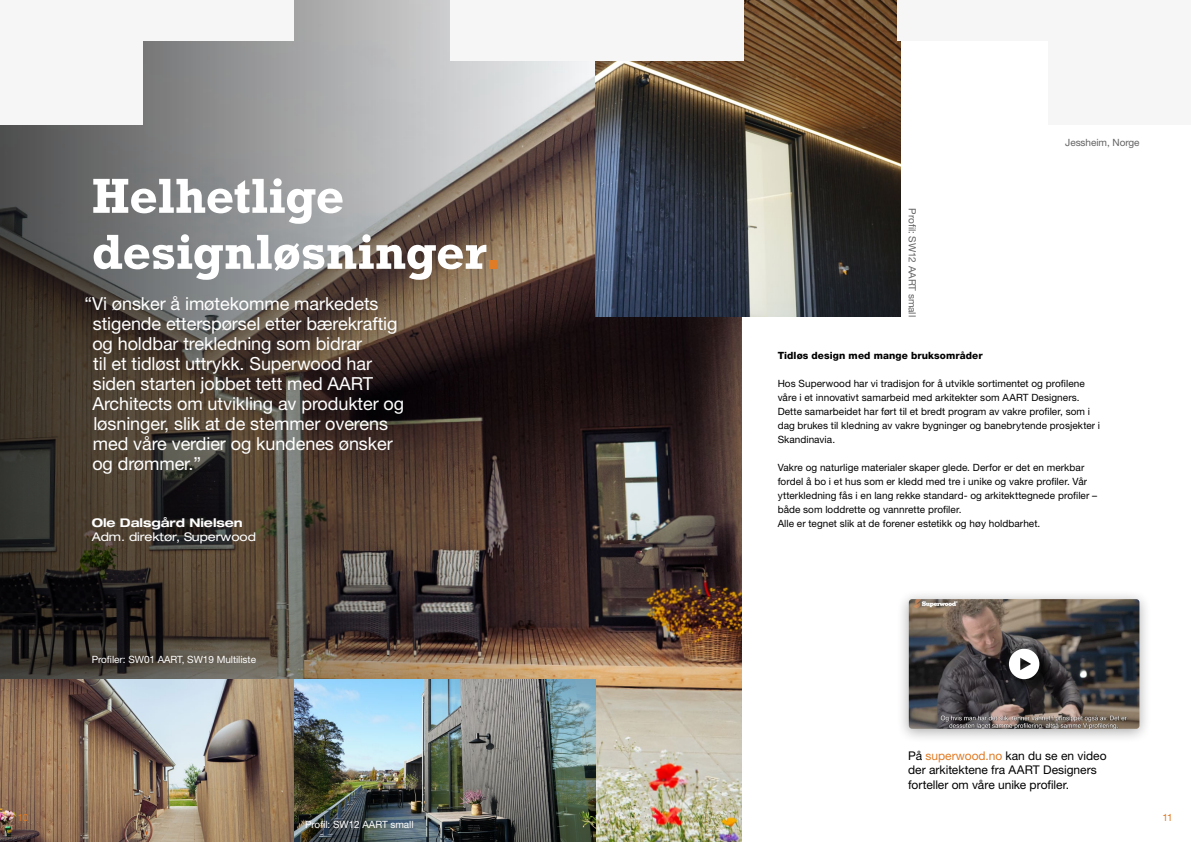
<style>
.page{position:relative;width:1191px;height:842px;background:#fff}
.page>*{position:absolute;margin:0;border:0;box-sizing:border-box;transform-origin:0 0}
.t1{font:700 50px/56px "Rockwell";letter-spacing:-.01em;color:#fff}
.t2{font:18px/20px "Helvetica Neue LT Std";letter-spacing:-.005em;color:#fff}
.t3{font:12px/14.4px "Helvetica Neue LT Std";letter-spacing:-.005em;color:#000}
.t4{font:expanded 12px "Helvetica Neue LT Std";letter-spacing:-.005em;color:#fff}
.t5{font:700 expanded 12px "Helvetica Neue LT Std";letter-spacing:-.005em;color:#fff}
.t6{font:10px/14px "Helvetica Neue LT Std";letter-spacing:.005em;color:#000}
.t7{font:10px "Helvetica Neue LT Std";letter-spacing:-.005em;color:#fff}
.t8{font:10px "Helvetica Neue LT Std";letter-spacing:-.005em;color:#646363}
.t9{font:800 10px "Helvetica Neue LT Std";letter-spacing:.01em;color:#000}
.t10{font:10px "Helvetica Neue LT Std";color:#e07c26}
.s1{color:#e07c26}
</style>
<div class="page">
<img style="left:595px;top:317px;width:146px;height:525px">
<img style="left:595px;top:0;width:305px;height:317px">
<svg style="left:0;top:0;width:595px;height:679px;background:#605750"></svg>
<img style="left:0;top:679px;width:595px;height:163px">
<div style="left:896px;top:589px;width:256px;height:155px;background:#000;opacity:.33"></div>
<img style="left:909px;top:599px;width:230px;height:130px">
<div style="left:1010px;top:651px;width:41px;height:41px;background:#000;opacity:.75"></div>
<svg style="left:1009px;top:649px;width:30px;height:30px"></svg>
<div style="left:0;top:0;width:143px;height:125px;background:#f6f6f6"></div>
<div style="left:1048px;top:0;width:143px;height:125px;background:#f6f6f6"></div>
<div style="left:137px;top:0;width:157px;height:41px;background:#f6f6f6"></div>
<div style="left:897px;top:0;width:157px;height:41px;background:#f6f6f6"></div>
<div style="left:450px;top:0;width:294px;height:60px;background:#f6f6f6"></div>
<h1 class="t1" style="left:92px;top:168px;width:412px">Helhetlige designløsninger<span class="s1">.</span></h1>
<p class="t2" style="left:92px;top:293px;width:313px;text-indent:-8px">“Vi ønsker å imøtekomme markedets stigende etterspørsel etter bærekraftig og holdbar trekledning som bidrar<br>til et tidløst uttrykk. Superwood har siden starten jobbet tett med AART Architects om utvikling av produkter og løsninger, slik at de stemmer overens med våre verdier og kundenes ønsker og drømmer.”</p>
<p class="t5" style="left:92px;top:515px;width:153px">Ole Dalsgård Nielsen</p>
<p class="t4" style="left:92px;top:530px;width:166px">Adm. direktør, Superwood</p>
<p class="t7" style="left:92px;top:653px;width:166px">Profiler: SW01 AART, SW19 Multiliste</p>
<p class="t8" style="left:918px;top:208px;width:110px;rotate:90deg">Profil: SW12 AART small</p>
<p class="t8" style="left:1065px;top:137px;width:76px">Jessheim, Norge</p>
<p class="t9" style="left:777px;top:350px;width:206px">Tidløs design med mange bruksområder</p>
<p class="t6" style="left:777px;top:377px;width:324px">Hos Superwood har vi tradisjon for å utvikle sortimentet og profilene våre i et innovativt samarbeid med arkitekter som AART Designers.<br>Dette samarbeidet har ført til et bredt program av vakre profiler, som i dag brukes til kledning av vakre bygninger og banebrytende prosjekter i Skandinavia.</p>
<p class="t6" style="left:777px;top:461px;width:321px">Vakre og naturlige materialer skaper glede. Derfor er det en merkbar fordel å bo i et hus som er kledd med tre i unike og vakre profiler. Vår ytterkledning fås i en lang rekke standard- og arkitekttegnede profiler – både som loddrette og vannrette profiler.<br>Alle er tegnet slik at de forener estetikk og høy holdbarhet.</p>
<p class="t3" style="left:908px;top:748px;width:200px">På <span class="s1">superwood.no</span> kan du se en video der arkitektene fra AART Designers forteller om våre unike profiler.</p>
<p class="t10" style="left:18px;top:811px;width:12px">10</p>
<p class="t10" style="left:1162px;top:811px;width:12px">11</p>
<p class="t7" style="left:305px;top:818px;width:110px">Profil: SW12 AART small</p>
</div>
